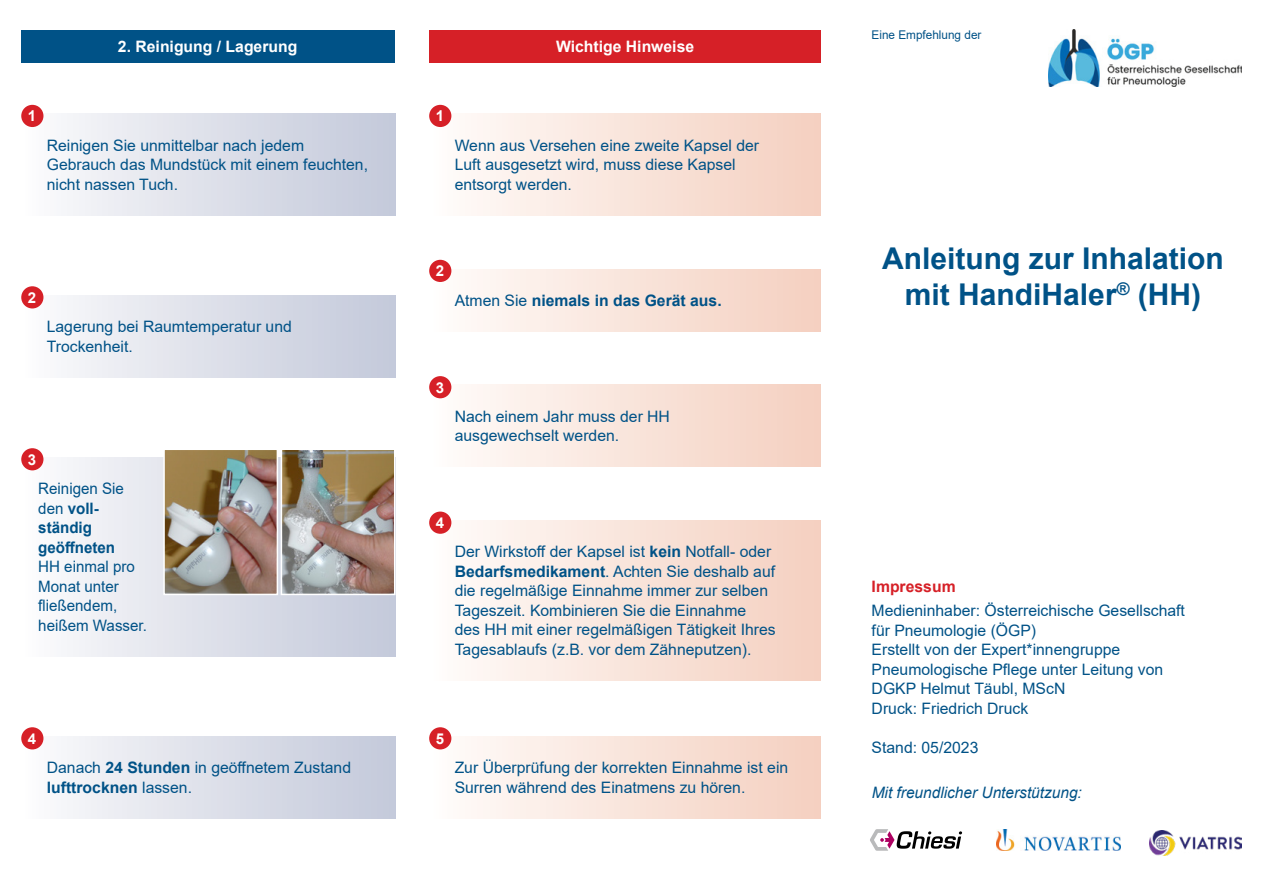
<style>
.page{position:relative;width:1263px;height:893px;background:#fff}
.page>*{position:absolute;margin:0;border:0;box-sizing:border-box;transform-origin:0 0}
.t1{font:700 30px/36px "Arial";color:#005287;text-align:center}
.t2{font:15.75px/19.5px "Arial";color:#005287}
.t3{font:15.75px/19.5px "Arial";color:#005287;scale:.96 1}
.t4{font:700 15.75px "Arial";color:#fff}
.t5{font:700 15.75px/19.5px "Arial";color:#005287;scale:.96 1}
.t6{font:700 15.75px "Arial";color:#005287}
.t7{font:italic 15.75px "Arial";color:#005287}
.t8{font:700 15.75px "Arial";color:#d62027}
.t9{font:700 15px "Arial";color:#fff}
.t10{font:12px "Arial";color:#005287}
.s1{font-weight:400}
.s2{font-weight:700}
</style>
<div class="page">
<div style="left:429px;top:30px;width:392px;height:33px;background:#d62027"></div>
<div style="left:21px;top:30px;width:373px;height:33px;background:#005287"></div>
<div style="left:21px;top:114px;width:374px;height:101px;background:linear-gradient(to right,#fbfbfc,#c3c8da)"></div>
<div style="left:21px;top:105px;width:22px;height:22px;background:#d62027;border-radius:50%"></div>
<div style="left:21px;top:295px;width:374px;height:82px;background:linear-gradient(to right,#fbfbfc,#c3c8da)"></div>
<div style="left:21px;top:286px;width:22px;height:22px;background:#d62027;border-radius:50%"></div>
<div style="left:21px;top:457px;width:374px;height:199px;background:linear-gradient(to right,#fbfbfc,#c3c9da)"></div>
<div style="left:21px;top:448px;width:22px;height:22px;background:#d62027;border-radius:50%"></div>
<img style="left:166px;top:452px;width:109px;height:140px">
<div style="left:163px;top:449px;width:115px;height:146px;border:2px solid #fff"></div>
<img style="left:284px;top:452px;width:108px;height:140px">
<div style="left:281px;top:449px;width:114px;height:146px;border:2px solid #fff"></div>
<div style="left:21px;top:736px;width:374px;height:82px;background:linear-gradient(to right,#fbfbfc,#c3c8da)"></div>
<div style="left:21px;top:727px;width:22px;height:22px;background:#d62027;border-radius:50%"></div>
<div style="left:429px;top:114px;width:392px;height:101px;background:linear-gradient(to right,#fffcfb,#f4cfbf)"></div>
<div style="left:429px;top:105px;width:22px;height:22px;background:#d62027;border-radius:50%"></div>
<div style="left:429px;top:385px;width:392px;height:82px;background:linear-gradient(to right,#fffcfa,#f4cfbf)"></div>
<div style="left:429px;top:376px;width:22px;height:22px;background:#d62027;border-radius:50%"></div>
<div style="left:429px;top:736px;width:392px;height:82px;background:linear-gradient(to right,#fffcfa,#f4cfbf)"></div>
<div style="left:429px;top:727px;width:22px;height:22px;background:#d62027;border-radius:50%"></div>
<div style="left:429px;top:269px;width:392px;height:62px;background:linear-gradient(to right,#fffcfa,#f4cfbf)"></div>
<div style="left:429px;top:260px;width:22px;height:22px;background:#d62027;border-radius:50%"></div>
<div style="left:429px;top:520px;width:392px;height:160px;background:linear-gradient(to right,#fffcfb,#f4cfbf)"></div>
<div style="left:429px;top:512px;width:22px;height:22px;background:#d62027;border-radius:50%"></div>
<img style="left:1048px;top:30px;width:194px;height:56px">
<svg style="left:870px;top:829px;width:92px;height:22px"></svg>
<img style="left:997px;top:830px;width:124px;height:20px">
<img style="left:1150px;top:830px;width:92px;height:26px">
<p class="t4" style="left:118px;top:35px;width:181px">2. Reinigung / Lagerung</p>
<p class="t4" style="left:556px;top:35px;width:140px">Wichtige Hinweise</p>
<p class="t9" style="left:28px;top:106px;width:10px">1</p>
<p class="t2" style="left:47px;top:135px;width:323px">Reinigen Sie unmittelbar nach jedem<br>Gebrauch das Mundstück mit einem feuchten, nicht nassen Tuch.</p>
<p class="t9" style="left:436px;top:106px;width:10px">1</p>
<p class="t2" style="left:455px;top:135px;width:306px">Wenn aus Versehen eine zweite Kapsel der<br>Luft ausgesetzt wird, muss diese Kapsel entsorgt werden.</p>
<p class="t9" style="left:28px;top:287px;width:10px">2</p>
<p class="t2" style="left:47px;top:317px;width:247px">Lagerung bei Raumtemperatur und<br>Trockenheit.</p>
<p class="t9" style="left:28px;top:449px;width:10px">3</p>
<p class="t9" style="left:436px;top:260px;width:10px">2</p>
<p class="t6" style="left:455px;top:289px;width:268px"><span class="s1">Atmen Sie</span> niemals in das Gerät aus.</p>
<p class="t9" style="left:436px;top:377px;width:10px">3</p>
<p class="t2" style="left:455px;top:407px;width:217px">Nach einem Jahr muss der HH ausgewechselt werden.</p>
<p class="t5" style="left:38px;top:479px;width:91px"><span class="s1">Reinigen Sie den</span> voll&shy;ständig geöffneten</p>
<p class="t3" style="left:38px;top:557px;width:115px">HH einmal pro<br>Monat unter fließendem, heißem Wasser.</p>
<p class="t9" style="left:28px;top:728px;width:10px">4</p>
<p class="t2" style="left:47px;top:758px;width:306px">Danach <span class="s2">24 Stunden</span> in geöffnetem Zustand <span class="s2">lufttrocknen</span> lassen.</p>
<p class="t9" style="left:436px;top:512px;width:10px">4</p>
<p class="t2" style="left:455px;top:542px;width:322px">Der Wirkstoff der Kapsel ist <span class="s2">kein</span> Notfall- oder <span class="s2">Bedarfsmedikament</span>. Achten Sie deshalb auf die regelmäßige Einnahme immer zur selben Tageszeit. Kombinieren Sie die Einnahme<br>des HH mit einer regelmäßigen Tätigkeit Ihres Tagesablaufs (z.B. vor dem Zähneputzen).</p>
<p class="t9" style="left:436px;top:728px;width:10px">5</p>
<p class="t2" style="left:455px;top:758px;width:335px">Zur Überprüfung der korrekten Einnahme ist ein<br>Surren während des Einatmens zu hören.</p>
<p class="t10" style="left:872px;top:26px;width:111px">Eine Empfehlung der</p>
<h1 class="t1" style="left:882px;top:240px;width:343px">Anleitung zur Inhalation mit HandiHaler<sup>®</sup> (HH)</h1>
<p class="t8" style="left:872px;top:576px;width:86px">Impressum</p>
<p class="t2" style="left:872px;top:601px;width:315px">Medieninhaber: Österreichische Gesellschaft für Pneumologie (ÖGP)<br>Erstellt von der Expert*innengruppe<br>Pneumologische Pflege unter Leitung von<br>DGKP Helmut Täubl, MScN<br>Druck: Friedrich Druck</p>
<p class="t2" style="left:872px;top:737px;width:108px">Stand: 05/2023</p>
<p class="t7" style="left:872px;top:782px;width:212px">Mit freundlicher Unterstützung:</p>
</div>
